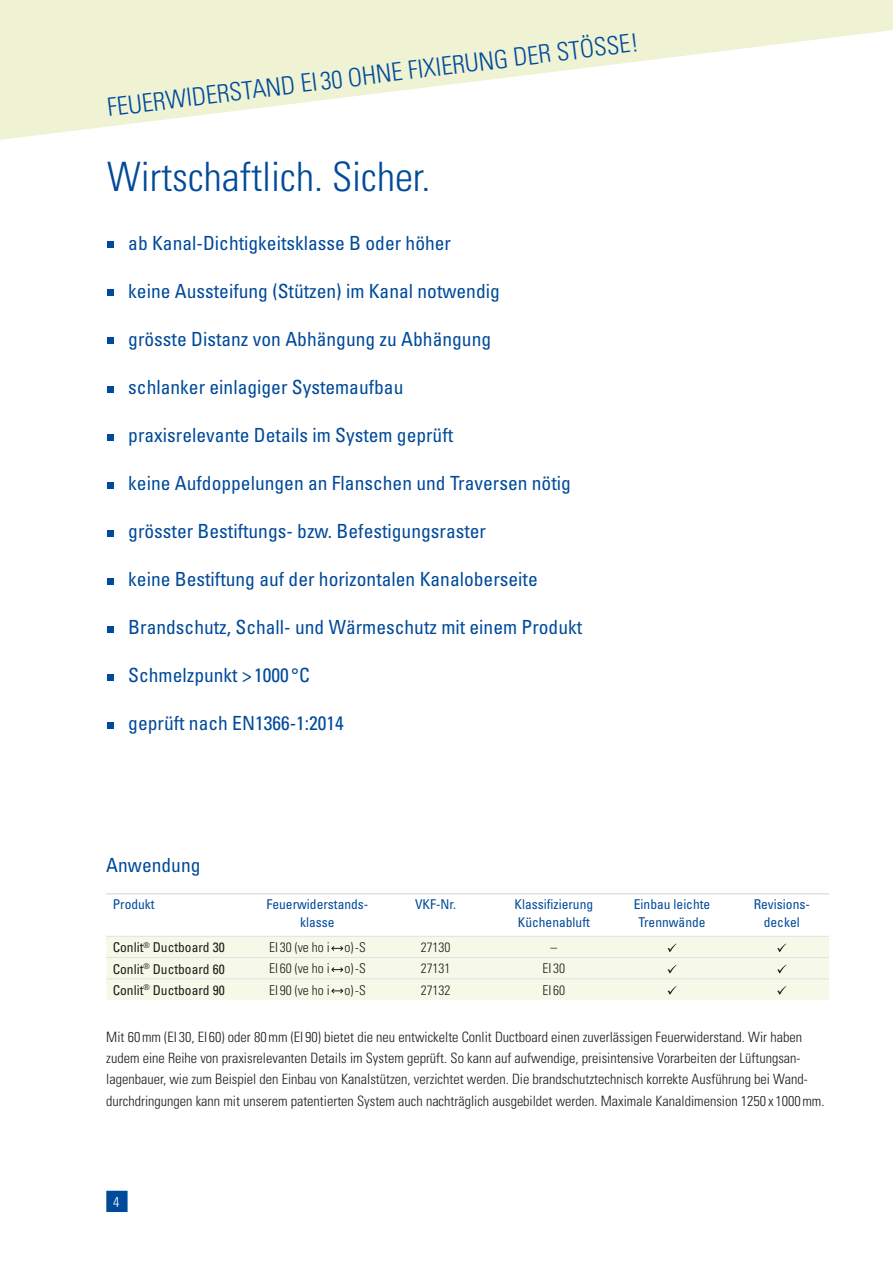
<style>
.page{position:relative;width:893px;height:1263px;background:#fff}
.page>*{position:absolute;margin:0;border:0;box-sizing:border-box;transform-origin:0 0}
.t1{font:300 condensed 40.5px "Univers";color:#004a9a}
.t2{font:300 condensed 25.2px "Univers";color:#004a9a}
.t3{font:condensed 19.5px "Univers";color:#004a9a}
.t4{font:300 condensed 14.25px/21.3px "Univers";color:#1d1d1b}
.t5{font:300 condensed 14.25px "Univers";color:#fff}
.t6{font:condensed 13.5px/18px "Univers";color:#004a9a;text-align:center}
.t7{font:300 condensed 13.5px "Univers";color:#1d1d1b}
.t8{font:condensed 13.5px "Univers";color:#1d1d1b}
</style>
<div class="page">
<svg style="left:0;top:0;width:893px;height:140px;fill:#eff3d4"></svg>
<svg style="left:107px;top:242px;width:6px;height:6px"></svg>
<svg style="left:107px;top:290px;width:6px;height:6px"></svg>
<svg style="left:107px;top:338px;width:6px;height:6px"></svg>
<svg style="left:107px;top:386px;width:6px;height:6px"></svg>
<svg style="left:107px;top:434px;width:6px;height:6px"></svg>
<svg style="left:107px;top:482px;width:6px;height:6px"></svg>
<svg style="left:107px;top:530px;width:6px;height:6px"></svg>
<svg style="left:107px;top:578px;width:6px;height:6px"></svg>
<svg style="left:107px;top:626px;width:6px;height:6px"></svg>
<svg style="left:107px;top:674px;width:6px;height:6px"></svg>
<svg style="left:107px;top:722px;width:6px;height:6px"></svg>
<div style="left:106px;top:937px;width:723px;height:63px;background:#f7f9e8"></div>
<hr style="left:106px;top:936px;width:723px;height:1px;background:#dbe3e8">
<hr style="left:106px;top:957px;width:723px;height:1px;background:#dbe3e8">
<hr style="left:106px;top:978px;width:723px;height:1px;background:#dbe3e8">
<hr style="left:106px;top:893px;width:723px;height:1px;background:#dbe3e8">
<svg style="left:331px;top:946px;width:12px;height:5px"></svg>
<svg style="left:667px;top:943px;width:10px;height:9px"></svg>
<svg style="left:777px;top:943px;width:9px;height:9px"></svg>
<svg style="left:331px;top:967px;width:12px;height:5px"></svg>
<svg style="left:667px;top:965px;width:10px;height:8px"></svg>
<svg style="left:777px;top:965px;width:9px;height:8px"></svg>
<svg style="left:331px;top:988px;width:12px;height:5px"></svg>
<svg style="left:667px;top:986px;width:10px;height:9px"></svg>
<svg style="left:777px;top:986px;width:9px;height:9px"></svg>
<div style="left:107px;top:1191px;width:20px;height:20px;background:#004a9a"></div>
<div style="left:106px;top:1191px;width:22px;height:21px;border:2px solid #004a9a"></div>
<h2 class="t2" style="left:106px;top:98px;width:537px;rotate:-7deg">FEUERWIDERSTAND EI 30 OHNE FIXIERUNG DER STÖSSE!</h2>
<h1 class="t1" style="left:107px;top:162px;width:325px">Wirtschaftlich. Sicher.</h1>
<h3 class="t3" style="left:128px;top:236px;width:324px">ab Kanal-Dichtigkeitsklasse B oder höher</h3>
<h3 class="t3" style="left:128px;top:284px;width:373px">keine Aussteifung (Stützen) im Kanal notwendig</h3>
<h3 class="t3" style="left:128px;top:332px;width:364px">grösste Distanz von Abhängung zu Abhängung</h3>
<h3 class="t3" style="left:128px;top:380px;width:277px">schlanker einlagiger Systemaufbau</h3>
<h3 class="t3" style="left:128px;top:428px;width:326px">praxisrelevante Details im System geprüft</h3>
<h3 class="t3" style="left:128px;top:476px;width:444px">keine Aufdoppelungen an Flanschen und Traversen nötig</h3>
<h3 class="t3" style="left:128px;top:524px;width:359px">grösster Bestiftungs- bzw. Befestigungsraster</h3>
<h3 class="t3" style="left:128px;top:572px;width:411px">keine Bestiftung auf der horizontalen Kanaloberseite</h3>
<h3 class="t3" style="left:128px;top:620px;width:455px">Brandschutz, Schall- und Wärmeschutz mit einem Produkt</h3>
<h3 class="t3" style="left:128px;top:668px;width:183px">Schmelzpunkt &gt; 1000 °C</h3>
<h3 class="t3" style="left:128px;top:716px;width:217px">geprüft nach EN1366-1:2014</h3>
<h3 class="t3" style="left:106px;top:858px;width:96px">Anwendung</h3>
<p class="t6" style="left:113px;top:896px;width:43px">Produkt</p>
<p class="t6" style="left:266px;top:896px;width:103px">Feuerwiderstands&shy;klasse</p>
<p class="t6" style="left:415px;top:896px;width:43px">VKF-Nr.</p>
<p class="t6" style="left:514px;top:896px;width:80px;text-align:left">Klassifizierung<br>Küchenabluft</p>
<p class="t6" style="left:634px;top:896px;width:78px">Einbau leichte<br>Trennwände</p>
<p class="t6" style="left:754px;top:896px;width:58px">Revisions&shy;deckel</p>
<p class="t8" style="left:113px;top:942px;width:114px">Conlit<sup>®</sup> Ductboard 30</p>
<p class="t7" style="left:269px;top:942px;width:98px">EI 30 (ve ho i o) -S</p>
<p class="t7" style="left:421px;top:942px;width:31px">27130</p>
<p class="t7" style="left:550px;top:942px;width:8px">–</p>
<p class="t8" style="left:113px;top:964px;width:113px">Conlit<sup>®</sup> Ductboard 60</p>
<p class="t7" style="left:269px;top:964px;width:98px">EI 60 (ve ho i o) -S</p>
<p class="t7" style="left:421px;top:964px;width:31px">27131</p>
<p class="t7" style="left:542px;top:964px;width:24px">EI 30</p>
<p class="t8" style="left:113px;top:985px;width:113px">Conlit<sup>®</sup> Ductboard 90</p>
<p class="t7" style="left:269px;top:985px;width:98px">EI 90 (ve ho i o) -S</p>
<p class="t7" style="left:421px;top:985px;width:31px">27132</p>
<p class="t7" style="left:542px;top:985px;width:24px">EI 60</p>
<p class="t4" style="left:106px;top:1027px;width:720px">Mit 60 mm (EI 30, EI 60) oder 80 mm (EI 90) bietet die neu entwickelte Conlit Ductboard einen zuverlässigen Feuerwiderstand. Wir haben zudem eine Reihe von praxisrelevanten Details im System geprüft. So kann auf aufwendige, preisintensive Vorarbeiten der Lüftungsan&shy;lagenbauer, wie zum Beispiel den Einbau von Kanalstützen, verzichtet werden. Die brandschutztechnisch korrekte Ausführung bei Wand&shy;durchdringungen kann mit unserem patentierten System auch nachträglich ausgebildet werden. Maximale Kanaldimension 1250 x 1000 mm.</p>
<p class="t5" style="left:113px;top:1196px;width:8px">4</p>
</div>
